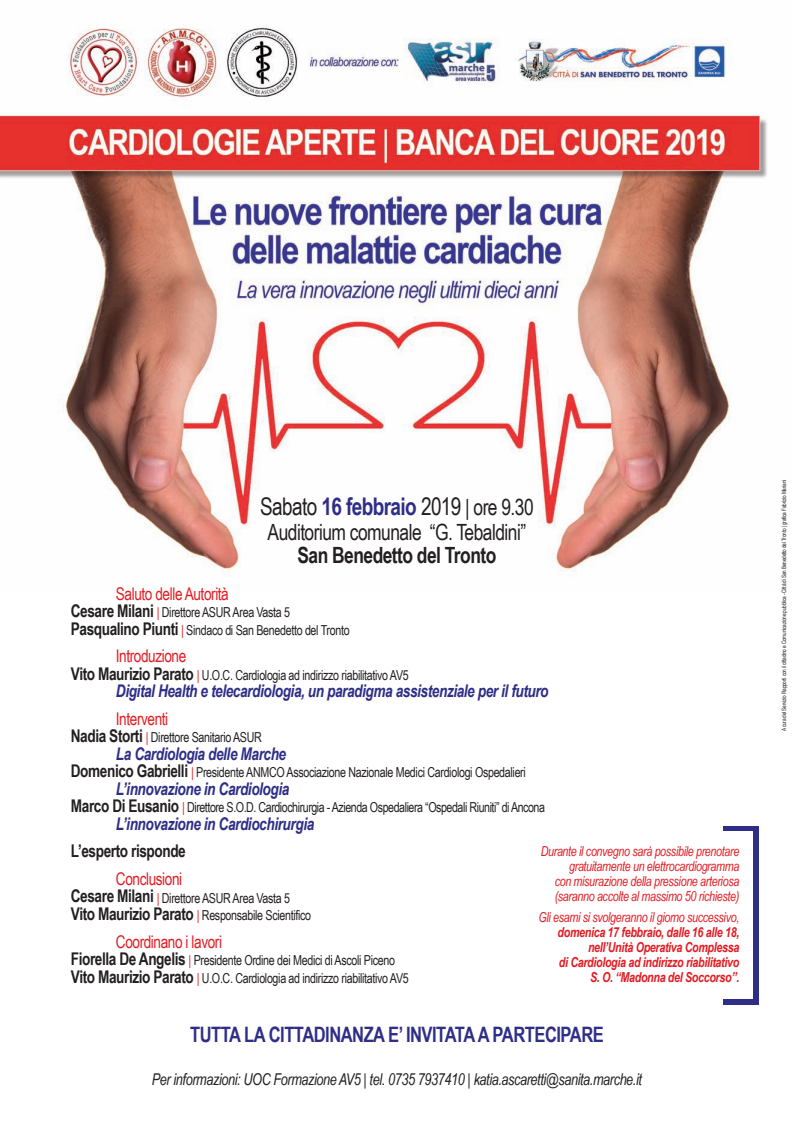
<style>
.page{position:relative;width:794px;height:1134px;background:#fff}
.page>*{position:absolute;margin:0;border:0;box-sizing:border-box;transform-origin:0 0}
.t1{font:24.38px "Arial Narrow";letter-spacing:-.025em;color:#231f20;scale:.95 1}
.t2{font:22.38px "Arial Narrow";letter-spacing:-.025em;color:#231f20;scale:.95 1}
.t3{font:700 22.38px "Arial Narrow";letter-spacing:-.025em;color:#231f20;scale:.95 1}
.t4{font:700 21.25px "Arial Narrow";letter-spacing:-.025em;color:#2e2e87;scale:.95 1}
.t5{font:italic 700 17.5px "Arial Narrow";letter-spacing:-.025em;color:#2e2e87;scale:.95 1}
.t6{font:17.5px "Arial Narrow";letter-spacing:-.025em;color:#e31c23;scale:.95 1}
.t7{font:700 17.5px "Arial Narrow";letter-spacing:-.025em;color:#231f20;scale:.95 1}
.t8{font:italic 16.25px "Arial Narrow";letter-spacing:-.025em;color:#231f20;scale:.95 1}
.t9{font:13.75px/17.5px "Arial Narrow";letter-spacing:-.025em;color:#231f20;scale:.95 1}
.t10{font:italic 13.75px/15px "Arial Narrow";letter-spacing:-.025em;color:#e31c23;text-align:right;scale:.95 1}
.t11{font:italic 700 13.75px/15px "Arial Narrow";letter-spacing:-.025em;color:#e31c23;text-align:right;scale:.95 1}
.t12{font:6px "Arial Narrow";letter-spacing:-.025em;color:#231f20;scale:.95 1}
.s1{font-weight:700;color:#2e2e87}
.s2{font-size:22.38px}
.s3{font-weight:700;font-size:17.5px}
.s4{color:#e31c23}
</style>
<div class="page">
<div style="left:723px;top:826px;width:36px;height:179px;background:#2e2e87"></div>
<div style="left:716px;top:831px;width:37px;height:167px;background:#fff"></div>
<img style="left:1px;top:27px;width:766px;height:545px">
<h1 class="t1" style="left:260px;top:492px;width:289px">Sabato <span class="s1">16 febbraio</span> 2019 <span class="s2">| ore 9.30</span></h1>
<h2 class="t2" style="left:267px;top:519px;width:274px">Auditorium comunale “G. Tebaldini”</h2>
<h2 class="t3" style="left:297px;top:542px;width:211px">San Benedetto del Tronto</h2>
<p class="t6" style="left:116px;top:584px;width:120px">Saluto delle Autorità</p>
<p class="t9" style="left:71px;top:604px;width:295px"><span class="s3">Cesare Milani</span> <span class="s4">|</span> Direttore ASUR Area Vasta 5<br><span class="s3">Pasqualino Piunti</span> <span class="s4">|</span> Sindaco di San Benedetto del Tronto</p>
<p class="t6" style="left:116px;top:646px;width:76px">Introduzione</p>
<p class="t9" style="left:71px;top:666px;width:357px"><span class="s3">Vito Maurizio Parato</span> <span class="s4">|</span> U.O.C. Cardiologia ad indirizzo riabilitativo AV5</p>
<p class="t5" style="left:116px;top:681px;width:457px">Digital Health e telecardiologia, un paradigma assistenziale per il futuro</p>
<p class="t6" style="left:116px;top:709px;width:57px">Interventi</p>
<p class="t9" style="left:71px;top:729px;width:203px"><span class="s3">Nadia Storti</span> <span class="s4">|</span> Direttore Sanitario ASUR</p>
<p class="t5" style="left:116px;top:744px;width:181px">La Cardiologia delle Marche</p>
<p class="t9" style="left:71px;top:764px;width:480px"><span class="s3">Domenico Gabrielli</span> <span class="s4">|</span> Presidente ANMCO Associazione Nazionale Medici Cardiologi Ospedalieri</p>
<p class="t5" style="left:116px;top:779px;width:184px">L’innovazione in Cardiologia</p>
<p class="t9" style="left:71px;top:799px;width:500px"><span class="s3">Marco Di Eusanio</span> <span class="s4">|</span> Direttore S.O.D. Cardiochirurgia - Azienda Ospedaliera “Ospedali Riuniti” di Ancona</p>
<p class="t5" style="left:116px;top:814px;width:210px">L’innovazione in Cardiochirurgia</p>
<p class="t7" style="left:71px;top:841px;width:122px">L’esperto risponde</p>
<p class="t6" style="left:116px;top:869px;width:71px">Conclusioni</p>
<p class="t9" style="left:71px;top:889px;width:254px"><span class="s3">Cesare Milani</span> <span class="s4">|</span> Direttore ASUR Area Vasta 5<br><span class="s3">Vito Maurizio Parato</span> <span class="s4">|</span> Responsabile Scientifico</p>
<p class="t6" style="left:116px;top:931px;width:113px">Coordinano i lavori</p>
<p class="t9" style="left:71px;top:951px;width:357px"><span class="s3">Fiorella De Angelis</span> <span class="s4">|</span> Presidente Ordine dei Medici di Ascoli Piceno<br><span class="s3">Vito Maurizio Parato</span> <span class="s4">|</span> U.O.C. Cardiologia ad indirizzo riabilitativo AV5</p>
<p class="t10" style="left:541px;top:844px;width:210px">Durante il convegno sarà possibile prenotare gratuitamente un elettrocardiogramma<br>con misurazione della pressione arteriosa (saranno accolte al massimo 50 richieste)</p>
<p class="t10" style="left:538px;top:910px;width:213px">Gli esami si svolgeranno il giorno successivo,</p>
<p class="t11" style="left:557px;top:925px;width:193px">domenica 17 febbraio, dalle 16 alle 18, nell’Unità Operativa Complessa<br>di Cardiologia ad indirizzo riabilitativo S. O. “Madonna del Soccorso”.</p>
<h3 class="t4" style="left:190px;top:1022px;width:437px">TUTTA LA CITTADINANZA E’ INVITATA A PARTECIPARE</h3>
<p class="t8" style="left:152px;top:1069px;width:517px">Per informazioni: UOC Formazione AV5 | tel. 0735 7937410 | katia.ascaretti@sanita.marche.it</p>
<p class="t12" style="left:780px;top:731px;width:266px;rotate:-90deg">A cura del Servizio Rapporti con il cittadino e Comunicazione pubblica - Città di San Benedetto del Tronto | grafica Fabrizio Mariani</p>
</div>
